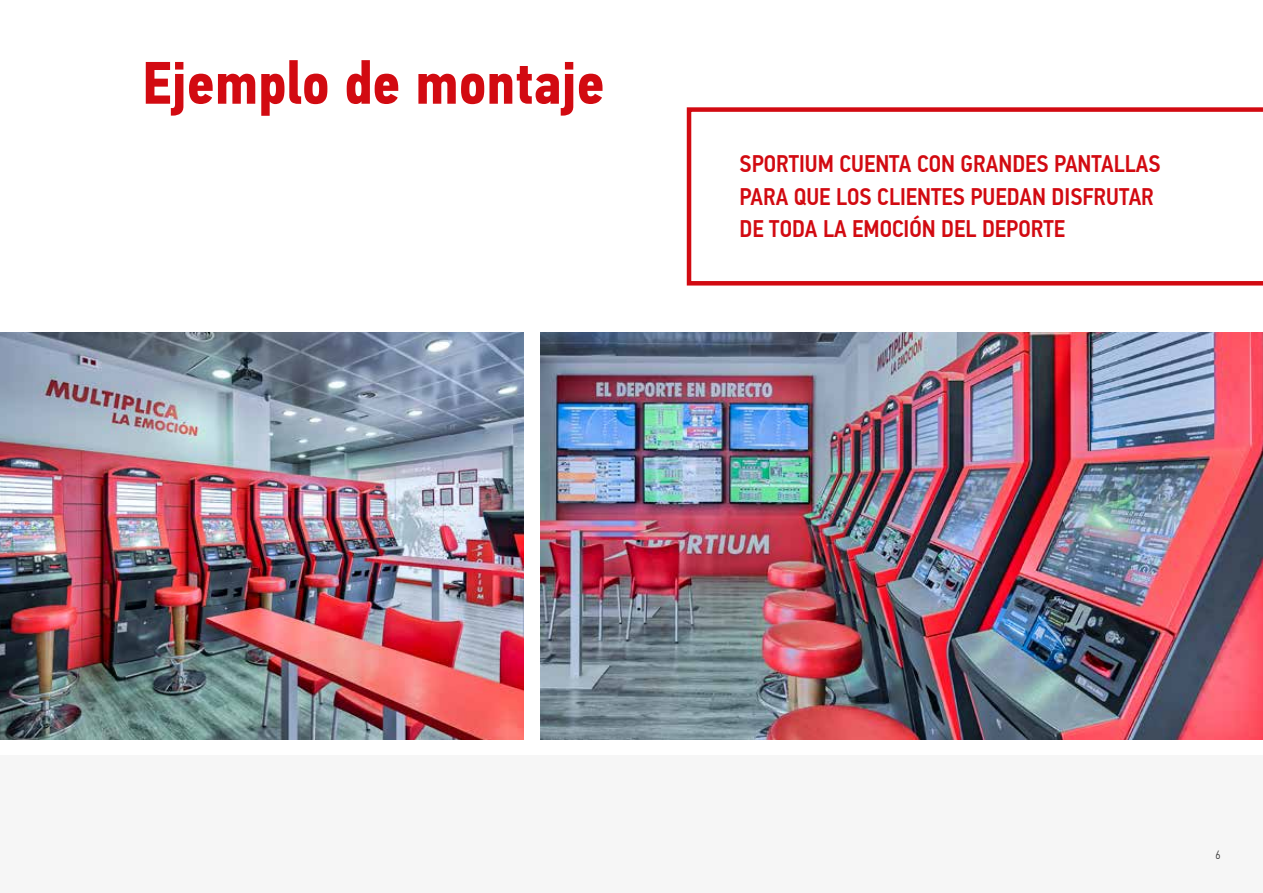
<style>
.page{position:relative;width:1263px;height:893px;background:#fff}
.page>*{position:absolute;margin:0;border:0;box-sizing:border-box;transform-origin:0 0}
.t1{font:700 60px "PF Din Text Cond Pro";color:#d20a11}
.t2{font:500 24px/32.4px "PF Din Text Cond Pro";color:#d20a11}
.t3{font:300 12px "PF Din Text Cond Pro";color:#3c3c3b}
</style>
<div class="page">
<div style="left:0;top:755px;width:1263px;height:138px;background:#f6f6f6"></div>
<img style="left:0;top:332px;width:523px;height:407px">
<img style="left:540px;top:332px;width:723px;height:407px">
<svg style="left:687px;top:107px;width:576px;height:179px"></svg>
<h1 class="t1" style="left:142px;top:47px;width:464px">Ejemplo de montaje</h1>
<p class="t2" style="left:739px;top:148px;width:423px">SPORTIUM CUENTA CON GRANDES PANTALLAS<br>PARA QUE LOS CLIENTES PUEDAN DISFRUTAR<br>DE TODA LA EMOCIÓN DEL DEPORTE</p>
<p class="t3" style="left:1215px;top:848px;width:7px">6</p>
</div>
